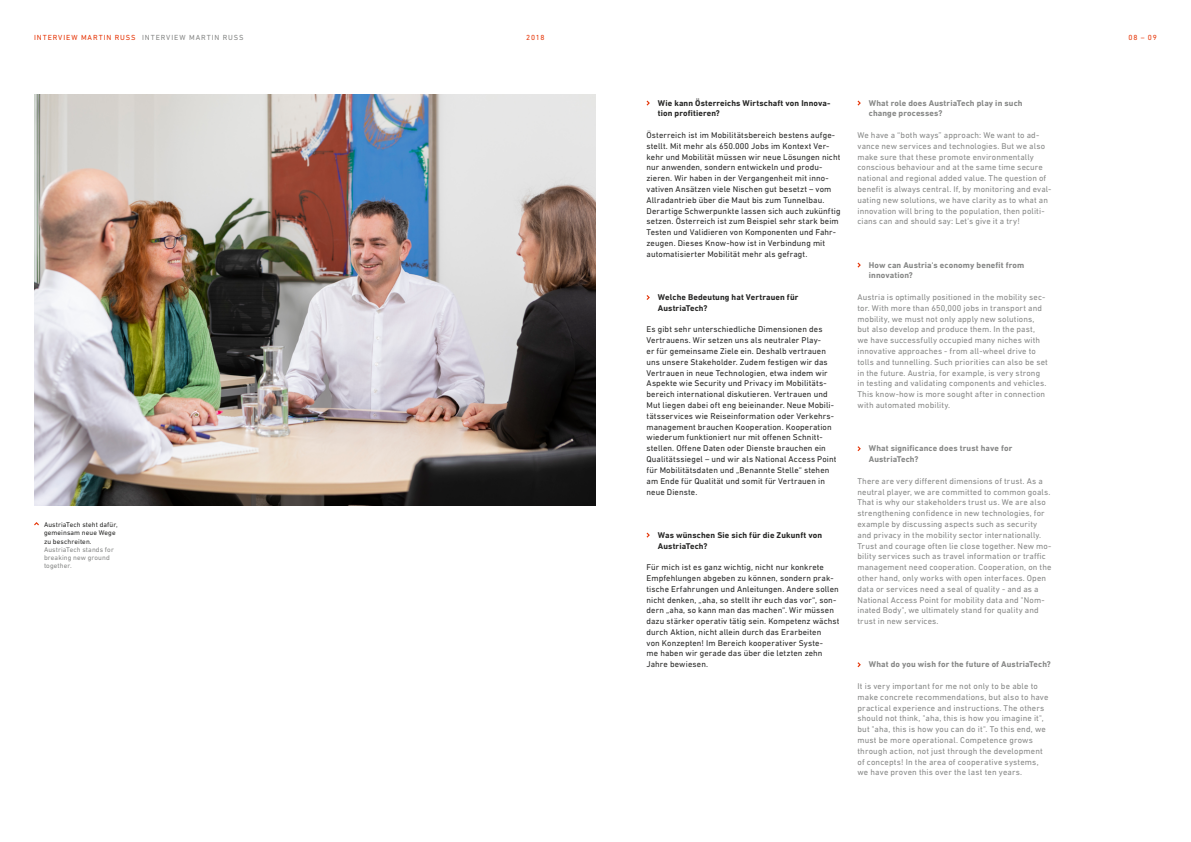
<style>
.page{position:relative;width:1191px;height:842px;background:#fff}
.page>*{position:absolute;margin:0;border:0;box-sizing:border-box;transform-origin:0 0}
.t1{font:8.5px/10.8px "DIN Next LT Pro";letter-spacing:.015em;color:#868786}
.Body_DE{font:8.5px/10.8px "DIN Next LT Pro";letter-spacing:.015em;color:#272726}
.t2{font:700 8.5px/10.8px "DIN Next LT Pro";letter-spacing:.015em;color:#868786}
.t3{font:700 8.5px/10.8px "DIN Next LT Pro";letter-spacing:.015em;color:#272726}
.t4{font:7.5px "DIN Next LT Pro";letter-spacing:.12em;color:#e63608}
.t5{font:7.5px "DIN Next LT Pro";letter-spacing:.125em;color:#868786}
.t6{font:7px/8.4px "DIN Next LT Pro";letter-spacing:.015em;color:#272726}
.t7{font:7px/8.4px "DIN Next LT Pro";letter-spacing:.015em;color:#868786}
</style>
<div class="page">
<svg style="left:857px;top:101px;width:4px;height:5px"></svg>
<svg style="left:857px;top:263px;width:4px;height:5px"></svg>
<svg style="left:857px;top:446px;width:4px;height:5px"></svg>
<svg style="left:857px;top:662px;width:4px;height:5px"></svg>
<svg style="left:646px;top:101px;width:4px;height:5px"></svg>
<svg style="left:646px;top:295px;width:4px;height:5px"></svg>
<svg style="left:646px;top:533px;width:4px;height:5px"></svg>
<img style="left:34px;top:95px;width:561px;height:410px">
<svg style="left:34px;top:522px;width:5px;height:3px"></svg>
<p class="t4" style="left:34px;top:33px;width:103px">INTERVIEW MARTIN RUSS</p>
<p class="t5" style="left:142px;top:33px;width:103px">INTERVIEW MARTIN RUSS</p>
<p class="t6" style="left:44px;top:520px;width:75px">AustriaTech steht dafür, gemeinsam neue Wege zu beschreiten.</p>
<p class="t7" style="left:44px;top:545px;width:71px">AustriaTech stands for breaking new ground together.</p>
<p class="t4" style="left:526px;top:33px;width:20px">2018</p>
<p class="t4" style="left:1128px;top:33px;width:30px">08 – 09</p>
<h3 class="t3" style="left:658px;top:97px;width:174px">Wie kann Österreichs Wirtschaft von Innova&shy;tion profitieren?</h3>
<p class="Body_DE" style="left:646px;top:130px;width:195px">Österreich ist im Mobilitätsbereich bestens aufge&shy;stellt. Mit mehr als 650.000 Jobs im Kontext Ver&shy;kehr und Mobilität müssen wir neue Lösungen nicht nur anwenden, sondern entwickeln und produ&shy;zieren. Wir haben in der Vergangenheit mit inno&shy;vativen Ansätzen viele Nischen gut besetzt – vom Allradantrieb über die Maut bis zum Tunnelbau.<br>Derartige Schwerpunkte lassen sich auch zukünftig setzen. Österreich ist zum Beispiel sehr stark beim Testen und Validieren von Komponenten und Fahr&shy;zeugen. Dieses Know-how ist in Verbindung mit automatisierter Mobilität mehr als gefragt.</p>
<h3 class="t3" style="left:658px;top:292px;width:142px">Welche Bedeutung hat Vertrauen für<br>AustriaTech?</h3>
<p class="Body_DE" style="left:646px;top:324px;width:191px">Es gibt sehr unterschiedliche Dimensionen des Vertrauens. Wir setzen uns als neutraler Play-<br>er für gemeinsame Ziele ein. Deshalb vertrauen uns unsere Stakeholder. Zudem festigen wir das Vertrauen in neue Technologien, etwa indem wir Aspekte wie Security und Privacy im Mobilitäts&shy;bereich international diskutieren. Vertrauen und Mut liegen dabei oft eng beieinander. Neue Mobili&shy;tätsservices wie Reiseinformation oder Verkehrs&shy;management brauchen Kooperation. Kooperation wiederum funktioniert nur mit offenen Schnitt&shy;stellen. Offene Daten oder Dienste brauchen ein Qualitätssiegel – und wir als National Access Point für Mobilitätsdaten und „Benannte Stelle“ stehen am Ende für Qualität und somit für Vertrauen in neue Dienste.</p>
<h3 class="t3" style="left:658px;top:529px;width:166px">Was wünschen Sie sich für die Zukunft von<br>AustriaTech?</h3>
<p class="Body_DE" style="left:646px;top:562px;width:195px">Für mich ist es ganz wichtig, nicht nur konkrete Empfehlungen abgeben zu können, sondern prak&shy;tische Erfahrungen und Anleitungen. Andere sollen nicht denken, „aha, so stellt ihr euch das vor“, son&shy;dern „aha, so kann man das machen“. Wir müssen dazu stärker operativ tätig sein. Kompetenz wächst durch Aktion, nicht allein durch das Erarbeiten<br>von Konzepten! Im Bereich kooperativer Syste-<br>me haben wir gerade das über die letzten zehn Jahre bewiesen.</p>
<p class="t2" style="left:869px;top:97px;width:155px">What role does AustriaTech play in such change processes?</p>
<p class="t1" style="left:857px;top:130px;width:195px">We have a “both ways” approach: We want to ad&shy;vance new services and technologies. But we also make sure that these promote environmentally conscious behaviour and at the same time secure national and regional added value. The question of benefit is always central. If, by monitoring and eval&shy;uating new solutions, we have clarity as to what an innovation will bring to the population, then politi&shy;cians can and should say: Let's give it a try!</p>
<p class="t2" style="left:869px;top:259px;width:157px">How can Austria's economy benefit from innovation?</p>
<p class="t1" style="left:857px;top:292px;width:192px">Austria is optimally positioned in the mobility sec&shy;tor. With more than 650,000 jobs in transport and mobility, we must not only apply new solutions, but also develop and produce them. In the past,<br>we have successfully occupied many niches with innovative approaches - from all-wheel drive to tolls and tunnelling. Such priorities can also be set in the future. Austria, for example, is very strong in testing and validating components and vehicles.<br>This know-how is more sought after in connection with automated mobility.</p>
<p class="t2" style="left:869px;top:443px;width:145px">What significance does trust have for<br>AustriaTech?</p>
<p class="t1" style="left:857px;top:475px;width:195px">There are very different dimensions of trust. As a neutral player, we are committed to common goals.<br>That is why our stakeholders trust us. We are also strengthening confidence in new technologies, for example by discussing aspects such as security and privacy in the mobility sector internationally.<br>Trust and courage often lie close together. New mo&shy;bility services such as travel information or traffic management need cooperation. Cooperation, on the other hand, only works with open interfaces. Open data or services need a seal of quality - and as a National Access Point for mobility data and "Nom&shy;inated Body", we ultimately stand for quality and trust in new services.</p>
<p class="t2" style="left:869px;top:659px;width:183px">What do you wish for the future of AustriaTech?</p>
<p class="t1" style="left:857px;top:680px;width:192px">It is very important for me not only to be able to make concrete recommendations, but also to have practical experience and instructions. The others should not think, "aha, this is how you imagine it", but "aha, this is how you can do it". To this end, we must be more operational. Competence grows through action, not just through the development of concepts! In the area of cooperative systems, we have proven this over the last ten years.</p>
</div>
